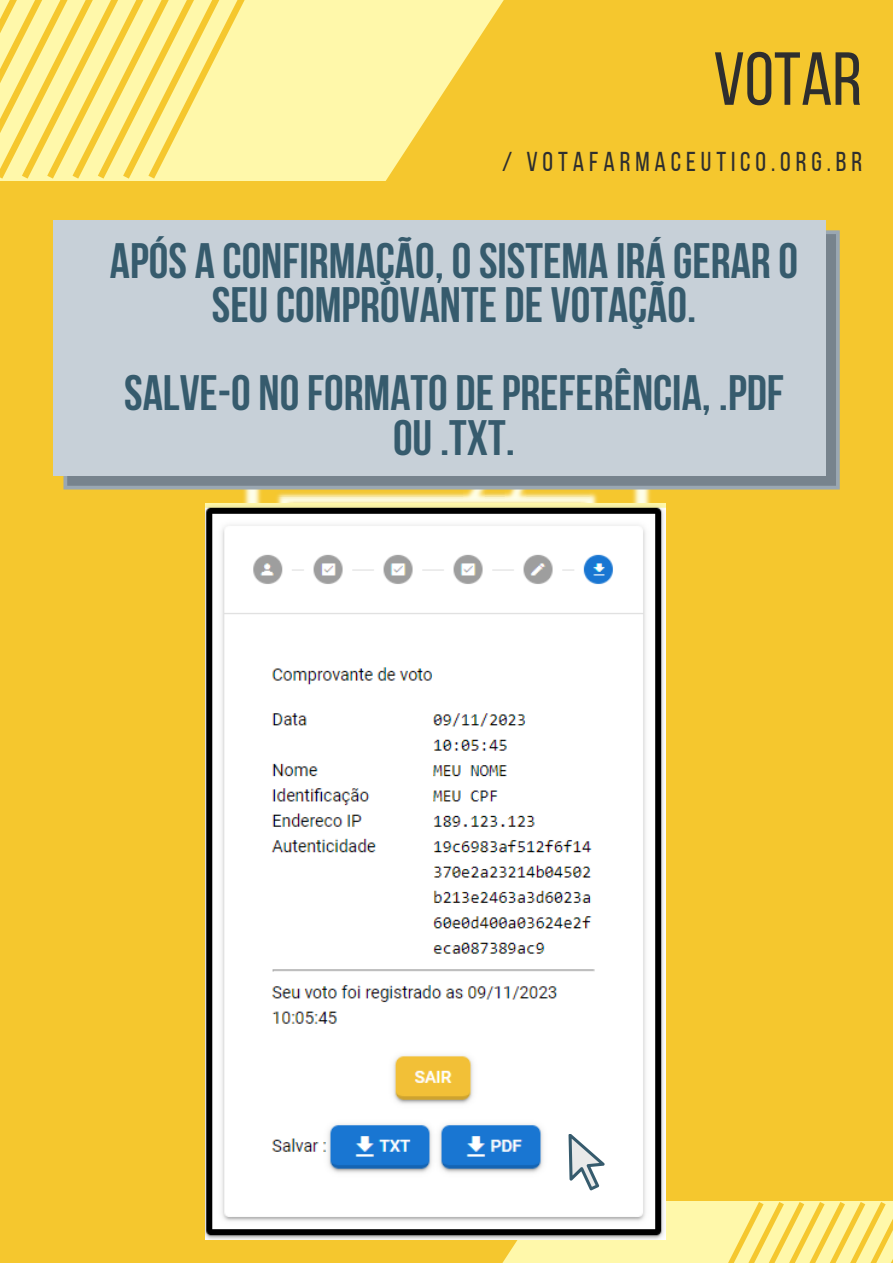
<style>
.page{position:relative;width:893px;height:1264px;background:#fff}
.page>*{position:absolute;margin:0;border:0;box-sizing:border-box;transform-origin:0 0}
.t1{font:75px "Bebas Neue";color:#2e2e2e}
.t2{font:700 49.5px/44.2px "Bebas Neue";color:#365b6d;text-align:center}
.t3{font:27.15px "Bebas Neue";letter-spacing:.18em;color:#2e2e2e}
</style>
<div class="page">
<div style="left:0;top:0;width:892px;height:1262px;background:#f5c72e"></div>
<svg style="left:502px;top:1201px;width:390px;height:61px"></svg>
<svg style="left:308px;top:0;width:196px;height:181px"></svg>
<svg style="left:391px;top:0;width:25px;height:178px;fill:#fff8aa"></svg>
<div style="left:366px;top:0;width:25px;height:178px;background:#fff8aa"></div>
<div style="left:341px;top:0;width:25px;height:178px;background:#fff8aa"></div>
<div style="left:315px;top:0;width:26px;height:178px;background:#fff8aa"></div>
<div style="left:290px;top:0;width:25px;height:178px;background:#fff8aa"></div>
<div style="left:265px;top:0;width:25px;height:178px;background:#fff8aa"></div>
<div style="left:239px;top:0;width:26px;height:178px;background:#fff8aa"></div>
<svg style="left:0;top:0;width:239px;height:178px"></svg>
<img style="left:220px;top:489px;width:452px;height:712px">
<svg style="left:63px;top:230px;width:776px;height:259px;fill:#77838d"></svg>
<div style="left:53px;top:220px;width:772px;height:255px;background:#c7d0d8"></div>
<img style="left:205px;top:504px;width:460px;height:735px">
<svg style="left:568px;top:1133px;width:36px;height:57px"></svg>
<p class="t1" style="left:713px;top:49px;width:150px">VOTAR</p>
<p class="t3" style="left:502px;top:150px;width:361px">/ VOTAFARMACEUTICO.ORG.BR</p>
<p class="t2" style="left:110px;top:243px;width:689px">APÓS A CONFIRMAÇÃO, OSISTEMA IRÁ GERAR O<br>SEUCOMPROVANTE DE VOTAÇÃO.</p>
<p class="t2" style="left:124px;top:376px;width:661px">SALVE-O NOFORMATO DEPREFERÊNCIA, .PDF<br>OU.TXT.</p>
</div>
